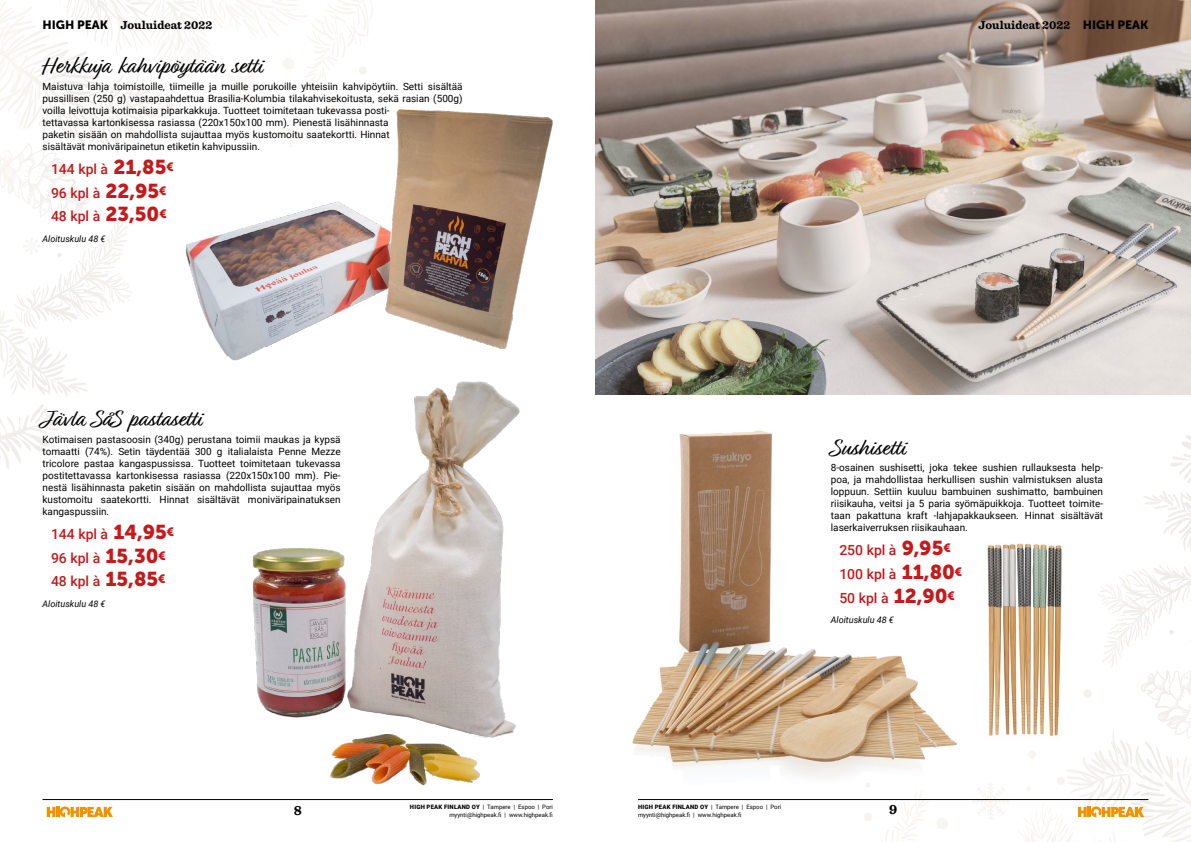
<style>
.page{position:relative;width:1191px;height:842px;background:#fff}
.page>*{position:absolute;margin:0;border:0;box-sizing:border-box;transform-origin:0 0}
.t1{font:24px "Relation";color:#000}
.t2{font:500 14px/23.8px "Roboto";color:#c51a1b}
.t3{font:700 14px "Sentinel";color:#000}
.t4{font:700 12px "Sentinel";color:#000}
.t5{font:10px/12px "Roboto";color:#000;text-align:justify}
.t6{font:italic 9px "Roboto";color:#000}
.t7{font:6px/8px "Roboto";color:#000;text-align:right}
.s1{font-family:"Museo Sans 900";font-weight:400}
.s2{font-family:"Museo Sans 900";font-weight:400;font-size:20px}
.s3{font-weight:900}
</style>
<div class="page">
<svg style="left:0;top:0;width:373px;height:315px"></svg>
<svg style="left:0;top:315px;width:446px;height:450px"></svg>
<svg style="left:972px;top:783px;width:22px;height:37px"></svg>
<svg style="left:945px;top:741px;width:6px;height:5px"></svg>
<svg style="left:937px;top:818px;width:11px;height:11px"></svg>
<svg style="left:862px;top:791px;width:67px;height:51px"></svg>
<svg style="left:784px;top:394px;width:407px;height:156px"></svg>
<img style="left:186px;top:109px;width:367px;height:251px">
<img style="left:253px;top:381px;width:266px;height:363px">
<img style="left:632px;top:408px;width:313px;height:380px">
<img style="left:595px;top:0;width:596px;height:394px">
<hr style="left:638px;top:799px;width:510px;height:1px;background:#000">
<hr style="left:43px;top:799px;width:510px;height:1px;background:#000">
<svg style="left:1016px;top:565px;width:175px;height:277px"></svg>
<svg style="left:47px;top:806px;width:66px;height:11px"></svg>
<img style="left:967px;top:539px;width:102px;height:201px">
<p class="t4" style="left:43px;top:16px;width:171px"><span class="s1">HIGH PEAK</span> Jouluideat 2022</p>
<p class="t4" style="left:978px;top:16px;width:171px">Jouluideat 2022 <span class="s1">HIGH PEAK</span></p>
<h1 class="t1" style="left:43px;top:52px;width:221px">Herkkuja kahvipöytään setti</h1>
<p class="t5" style="left:43px;top:80px;width:422px;text-align:left">Maistuva lahja toimistoille, tiimeille ja muille porukoille yhteisiin kahvipöytiin. Setti sisältää pussillisen (250 g) vastapaahdettua Brasilia-Kolumbia tilakahvisekoitusta, sekä rasian (500g) voilla leivottuja kotimaisia piparkakkuja. Tuotteet toimitetaan tukevassa posti-<br>tettavassa kartonkisessa rasiassa (220x150x100 mm). Pienestä lisähinnasta<br>paketin sisään on mahdollista sujauttaa myös kustomoitu saatekortti. Hinnat<br>sisältävät moniväripainetun etiketin kahvipussiin.</p>
<h2 class="t2" style="left:51px;top:156px;width:124px">144 kpl à <span class="s2">21,85</span><sup>€<br></sup>96 kpl à <span class="s2">22,95</span><sup>€<br></sup>48 kpl à <span class="s2">23,50</span><sup>€</sup></h2>
<p class="t6" style="left:43px;top:232px;width:65px">Aloituskulu 48 €</p>
<h1 class="t1" style="left:43px;top:405px;width:160px">Jävla SåS pastasetti</h1>
<p class="t5" style="left:43px;top:433px;width:300px">Kotimaisen pastasoosin (340g) perustana toimii maukas ja kypsä tomaatti (74%). Setin täydentää 300 g italialaista Penne Mezze tricolore pastaa kangaspussissa. Tuotteet toimitetaan tukevassa postitettavassa kartonkisessa rasiassa (220x150x100 mm). Pie&shy;nestä lisähinnasta paketin sisään on mahdollista sujauttaa myös kustomoitu saatekortti. Hinnat sisältävät moniväripainatuksen kangaspussiin.</p>
<h2 class="t2" style="left:51px;top:521px;width:124px">144 kpl à <span class="s2">14,95</span><sup>€<br></sup>96 kpl à <span class="s2">15,30</span><sup>€<br></sup>48 kpl à <span class="s2">15,85</span><sup>€</sup></h2>
<p class="t6" style="left:43px;top:597px;width:65px">Aloituskulu 48 €</p>
<h1 class="t1" style="left:831px;top:433px;width:76px">Sushisetti</h1>
<p class="t5" style="left:831px;top:461px;width:274px">8-osainen sushisetti, joka tekee sushien rullauksesta help&shy;poa, ja mahdollistaa herkullisen sushin valmistuksen alusta loppuun. Settiin kuuluu bambuinen sushimatto, bambuinen riisikauha, veitsi ja 5 paria syömäpuikkoja. Tuotteet toimite&shy;taan pakattuna kraft -lahjapakkaukseen. Hinnat sisältävät laserkaiverruksen riisikauhaan.</p>
<h2 class="t2" style="left:839px;top:538px;width:124px">250 kpl à <span class="s2">9,95</span><sup>€<br></sup>100 kpl à <span class="s2">11,80</span><sup>€<br></sup>50 kpl à <span class="s2">12,90</span><sup>€</sup></h2>
<p class="t6" style="left:831px;top:614px;width:64px">Aloituskulu 48 €</p>
<p class="t7" style="left:410px;top:803px;width:144px"><span class="s3">HIGH PEAK FINLAND OY</span> | Tampere | Espoo | Pori myynti@highpeak.fi | www.highpeak.fi</p>
<p class="t7" style="left:638px;top:803px;width:145px;text-align:left"><span class="s3">HIGH PEAK FINLAND OY</span> | Tampere | Espoo | Pori myynti@highpeak.fi | www.highpeak.fi</p>
<h2 class="t3" style="left:294px;top:799px;width:10px">8</h2>
<h2 class="t3" style="left:889px;top:798px;width:10px">9</h2>
</div>
